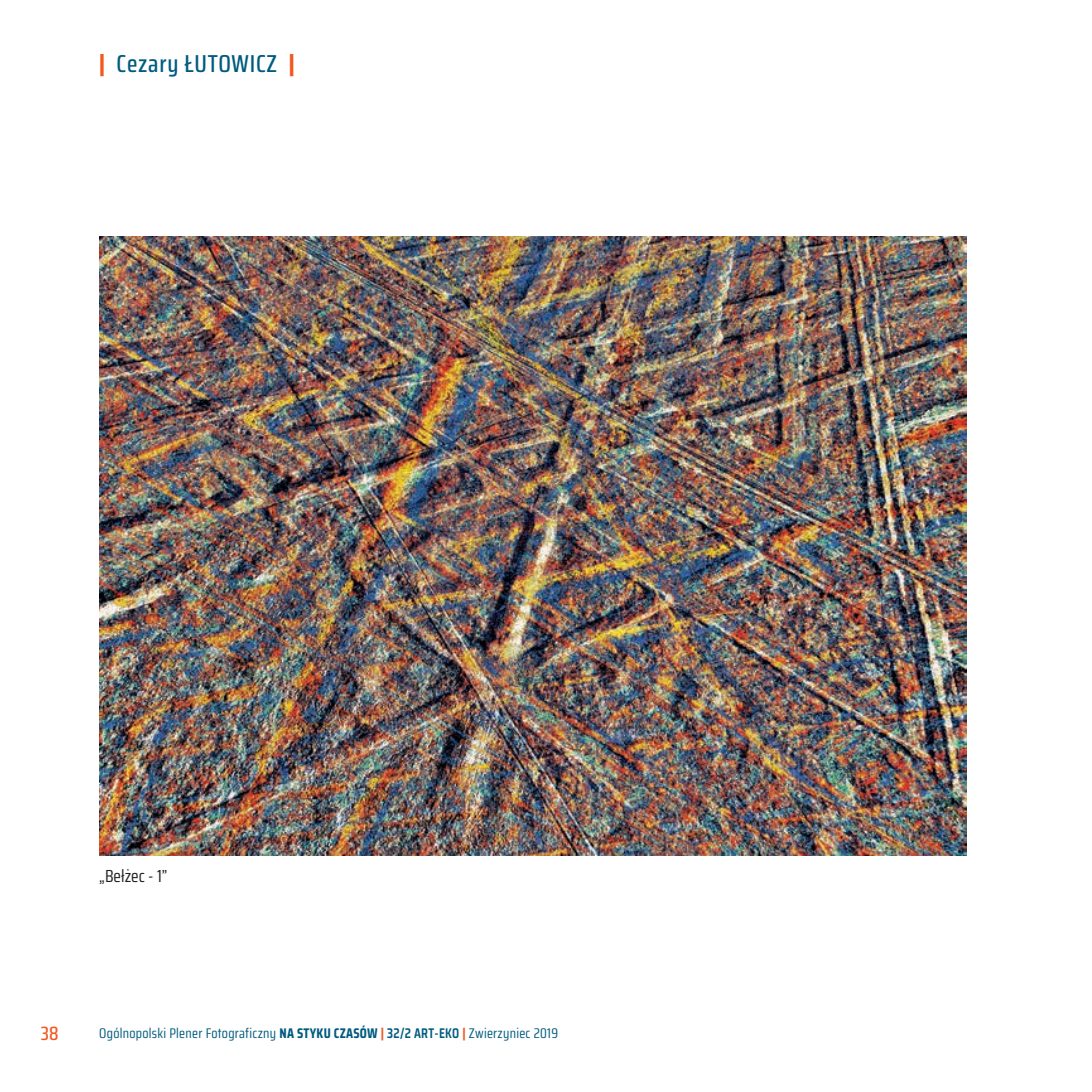
<style>
.page{position:relative;width:1092px;height:1092px;background:#fff}
.page>*{position:absolute;margin:0;border:0;box-sizing:border-box;transform-origin:0 0}
.t1{font:500 24.5px "Saira Condensed";letter-spacing:.03em;color:#005b7f}
.t2{font:500 19.25px "Saira Condensed";color:#f15921}
.t3{font:17.5px "Saira Condensed";color:#231f20}
.t4{font:14px "Saira Condensed";letter-spacing:.02em;color:#005b7f}
.s1{font-weight:800;color:#f15921}
.s2{font-weight:700}
.s3{font-weight:700;color:#f15921}
.s4{font-weight:600}
</style>
<div class="page">
<img style="left:99px;top:236px;width:867px;height:619px">
<h1 class="t1" style="left:99px;top:46px;width:197px"><span class="s1">|</span> Cezary ŁUTOWICZ <span class="s1">|</span></h1>
<p class="t3" style="left:99px;top:862px;width:69px">„Bełżec - 1”</p>
<h2 class="t2" style="left:41px;top:1018px;width:19px">38</h2>
<p class="t4" style="left:99px;top:1023px;width:460px">Ogólnopolski Plener Fotograficzny <span class="s2">NA STYKU CZASÓW</span> <span class="s3">|</span> <span class="s4">32/2 ART-EKO</span> <span class="s3">|</span> Zwierzyniec 2019</p>
</div>
